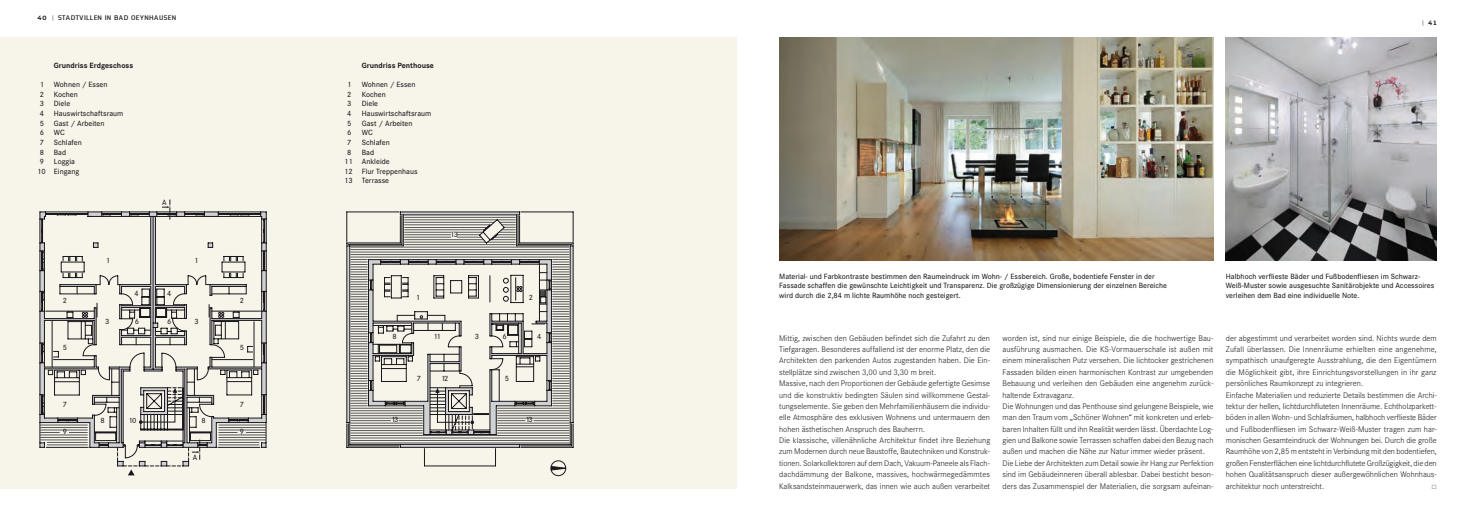
<style>
.page{position:relative;width:1474px;height:521px;background:#fff}
.page>*{position:absolute;margin:0;border:0;box-sizing:border-box;transform-origin:0 0}
.t1{font:300 8.4px/11.4px "Corporate S";color:#1a171c}
.t2{font:500 7.88px/9.6px "Corporate S";color:#1a171c}
.t3{font:700 7.88px "Corporate S";color:#1a171c}
.t4{font:700 7px "Nuri";letter-spacing:.04em;color:#1a171c}
.t5{font:900 7px "Nuri";color:#1a171c}
.t6{font:6.12px "The Sans Semi Light Expert";color:#87888a}
.s1{font-weight:900}
.s2{font-weight:300}
</style>
<div class="page">
<img style="left:779px;top:37px;width:434px;height:223px">
<img style="left:1225px;top:37px;width:211px;height:223px">
<div style="left:0;top:37px;width:737px;height:452px;background:#f7f5ea"></div>
<svg style="left:266px;top:212px;width:307px;height:254px"></svg>
<svg style="left:550px;top:259px;width:19px;height:175px"></svg>
<hr style="left:351px;top:443px;width:218px;height:1px;background:#58585a">
<hr style="left:351px;top:440px;width:218px;height:1px;background:#58585a">
<hr style="left:351px;top:438px;width:218px;height:1px;background:#58585a">
<hr style="left:351px;top:435px;width:218px;height:1px;background:#58585a">
<hr style="left:351px;top:247px;width:218px;height:1px;background:#58585a">
<hr style="left:351px;top:257px;width:218px;height:1px;background:#58585a">
<hr style="left:351px;top:254px;width:218px;height:1px;background:#58585a">
<hr style="left:351px;top:252px;width:218px;height:1px;background:#58585a">
<hr style="left:351px;top:249px;width:218px;height:1px;background:#58585a">
<svg style="left:550px;top:460px;width:16px;height:16px"></svg>
<svg style="left:266px;top:213px;width:284px;height:233px"></svg>
<svg style="left:451px;top:232px;width:29px;height:6px"></svg>
<svg style="left:266px;top:275px;width:279px;height:183px"></svg>
<svg style="left:40px;top:200px;width:226px;height:275px"></svg>
<p class="t4" style="left:37px;top:13px;width:140px"><span class="s1">40</span> <span class="s2">|</span> STADTVILLEN IN BAD OEYNHAUSEN</p>
<p class="t3" style="left:54px;top:61px;width:81px">Grundriss Erdgeschoss</p>
<p class="t2" style="left:40px;top:80px;width:69px">1 Wohnen / Essen</p>
<p class="t2" style="left:40px;top:89px;width:39px">2 Kochen</p>
<p class="t2" style="left:40px;top:99px;width:32px">3 Diele</p>
<p class="t2" style="left:40px;top:109px;width:85px">4 Hauswirtschaftsraum</p>
<p class="t2" style="left:40px;top:118px;width:66px">5 Gast / Arbeiten</p>
<p class="t2" style="left:40px;top:128px;width:26px">6 WC</p>
<p class="t2" style="left:40px;top:138px;width:43px">7 Schlafen</p>
<p class="t2" style="left:40px;top:147px;width:28px">8 Bad</p>
<p class="t2" style="left:40px;top:157px;width:37px">9 Loggia</p>
<p class="t2" style="left:37px;top:166px;width:44px">10 Eingang</p>
<p class="t2" style="left:162px;top:197px;width:6px">A</p>
<p class="t2" style="left:106px;top:256px;width:6px">1</p>
<p class="t2" style="left:194px;top:256px;width:6px">1</p>
<p class="t2" style="left:63px;top:296px;width:6px">2</p>
<p class="t2" style="left:105px;top:317px;width:6px">3</p>
<p class="t2" style="left:135px;top:289px;width:6px">4</p>
<p class="t2" style="left:167px;top:289px;width:6px">4</p>
<p class="t2" style="left:135px;top:317px;width:6px">6</p>
<p class="t2" style="left:167px;top:317px;width:6px">6</p>
<p class="t2" style="left:194px;top:317px;width:6px">3</p>
<p class="t2" style="left:240px;top:296px;width:6px">2</p>
<p class="t2" style="left:63px;top:343px;width:6px">5</p>
<p class="t2" style="left:240px;top:343px;width:6px">5</p>
<p class="t2" style="left:63px;top:399px;width:6px">7</p>
<p class="t2" style="left:101px;top:416px;width:6px">8</p>
<p class="t2" style="left:201px;top:416px;width:6px">8</p>
<p class="t2" style="left:128px;top:416px;width:9px">10</p>
<p class="t2" style="left:240px;top:399px;width:6px">7</p>
<p class="t2" style="left:63px;top:427px;width:6px">9</p>
<p class="t2" style="left:240px;top:427px;width:6px">9</p>
<p class="t2" style="left:193px;top:452px;width:6px">A</p>
<p class="t3" style="left:362px;top:61px;width:74px">Grundriss Penthouse</p>
<p class="t2" style="left:347px;top:80px;width:6px">1</p>
<p class="t2" style="left:362px;top:80px;width:55px">Wohnen / Essen</p>
<p class="t2" style="left:347px;top:89px;width:6px">2</p>
<p class="t2" style="left:362px;top:89px;width:26px">Kochen</p>
<p class="t2" style="left:347px;top:99px;width:6px">3</p>
<p class="t2" style="left:362px;top:99px;width:18px">Diele</p>
<p class="t2" style="left:347px;top:109px;width:6px">4</p>
<p class="t2" style="left:362px;top:109px;width:71px">Hauswirtschaftsraum</p>
<p class="t2" style="left:347px;top:118px;width:6px">5</p>
<p class="t2" style="left:362px;top:118px;width:52px">Gast / Arbeiten</p>
<p class="t2" style="left:347px;top:128px;width:6px">6</p>
<p class="t2" style="left:362px;top:128px;width:12px">WC</p>
<p class="t2" style="left:347px;top:138px;width:6px">7</p>
<p class="t2" style="left:362px;top:138px;width:29px">Schlafen</p>
<p class="t2" style="left:347px;top:147px;width:6px">8</p>
<p class="t2" style="left:344px;top:147px;width:75px;text-indent:17px">Bad<br>11 Ankleide<br>12 Flur Treppenhaus<br>13 Terrasse</p>
<p class="t2" style="left:450px;top:229px;width:9px">13</p>
<p class="t2" style="left:416px;top:293px;width:6px">1</p>
<p class="t2" style="left:392px;top:332px;width:6px">8</p>
<p class="t2" style="left:433px;top:332px;width:9px">11</p>
<p class="t2" style="left:529px;top:293px;width:6px">2</p>
<p class="t2" style="left:475px;top:332px;width:6px">3</p>
<p class="t2" style="left:502px;top:332px;width:6px">6</p>
<p class="t2" style="left:537px;top:332px;width:6px">4</p>
<p class="t2" style="left:441px;top:373px;width:9px">12</p>
<p class="t2" style="left:417px;top:373px;width:6px">7</p>
<p class="t2" style="left:505px;top:373px;width:6px">5</p>
<p class="t2" style="left:391px;top:415px;width:9px">13</p>
<p class="t2" style="left:525px;top:415px;width:9px">13</p>
<p class="t5" style="left:1421px;top:18px;width:17px"><span class="s2">|</span> 41</p>
<p class="t2" style="left:779px;top:271px;width:389px">Material- und Farbkontraste bestimmen den Raumeindruck im Wohn- / Essbereich. Große, bodentiefe Fenster in der<br>Fassade schaffen die gewünschte Leichtigkeit und Transparenz. Die großzügige Dimensionierung der einzelnen Bereiche wird durch die 2,84 m lichte Raumhöhe noch gesteigert.</p>
<p class="t2" style="left:1225px;top:271px;width:210px">Halbhoch verflieste Bäder und Fußbodenfliesen im Schwarz-<br>Weiß-Muster sowie ausgesuchte Sanitärobjekte und Accessoires verleihen dem Bad eine individuelle Note.</p>
<p class="t1" style="left:779px;top:332px;width:212px">Mittig, zwischen den Gebäuden befindet sich die Zufahrt zu den Tiefgaragen. Besonderes auffallend ist der enorme Platz, den die Architekten den parkenden Autos zugestanden haben. Die Ein&shy;stellplätze sind zwischen 3,00 und 3,30 m breit.<br>Massive, nach den Proportionen der Gebäude gefertigte Gesimse und die konstruktiv bedingten Säulen sind willkommene Gestal&shy;tungselemente. Sie geben den Mehrfamilienhäusern die individu&shy;elle Atmosphäre des exklusiven Wohnens und untermauern den hohen ästhetischen Anspruch des Bauherrn.<br>Die klassische, villenähnliche Architektur findet ihre Beziehung zum Modernen durch neue Baustoffe, Bautechniken und Konstruk&shy;tionen. Solarkollektoren auf dem Dach, Vakuum-Paneele als Flach&shy;dachdämmung der Balkone, massives, hochwärmegedämmtes Kalksandsteinmauerwerk, das innen wie auch außen verarbeitet</p>
<p class="t1" style="left:1002px;top:332px;width:213px">worden ist, sind nur einige Beispiele, die die hochwertige Bau&shy;ausführung ausmachen. Die KS-Vormauerschale ist außen mit einem mineralischen Putz versehen. Die lichtocker gestrichenen Fassaden bilden einen harmonischen Kontrast zur umgebenden Bebauung und verleihen den Gebäuden eine angenehm zurück&shy;haltende Extravaganz.<br>Die Wohnungen und das Penthouse sind gelungene Beispiele, wie man den Traum vom „Schöner Wohnen“ mit konkreten und erleb&shy;baren Inhalten füllt und ihn Realität werden lässt. Überdachte Log&shy;gien und Balkone sowie Terrassen schaffen dabei den Bezug nach außen und machen die Nähe zur Natur immer wieder präsent.<br>Die Liebe der Architekten zum Detail sowie ihr Hang zur Perfektion sind im Gebäudeinneren überall ablesbar. Dabei besticht beson&shy;ders das Zusammenspiel der Materialien, die sorgsam aufeinan-</p>
<p class="t1" style="left:1225px;top:332px;width:212px">der abgestimmt und verarbeitet worden sind. Nichts wurde dem Zufall überlassen. Die Innenräume erhielten eine angenehme, sympathisch unaufgeregte Ausstrahlung, die den Eigentümern die Möglichkeit gibt, ihre Einrichtungsvorstellungen in ihr ganz persönliches Raumkonzept zu integrieren.<br>Einfache Materialien und reduzierte Details bestimmen die Archi&shy;tektur der hellen, lichtdurchfluteten Innenräume. Echtholzparkett&shy;böden in allen Wohn- und Schlafräumen, halbhoch verflieste Bäder und Fußbodenfliesen im Schwarz-Weiß-Muster tragen zum har&shy;monischen Gesamteindruck der Wohnungen bei. Durch die große Raumhöhe von 2,85 m entsteht in Verbindung mit den bodentiefen, großen Fensterflächen eine lichtdurchflutete Großzügigkeit, die den hohen Qualitätsanspruch dieser außergewöhnlichen Wohnhaus&shy;architektur noch unterstreicht.</p>
<p class="t6" style="left:1431px;top:481px;width:7px">ò</p>
</div>
